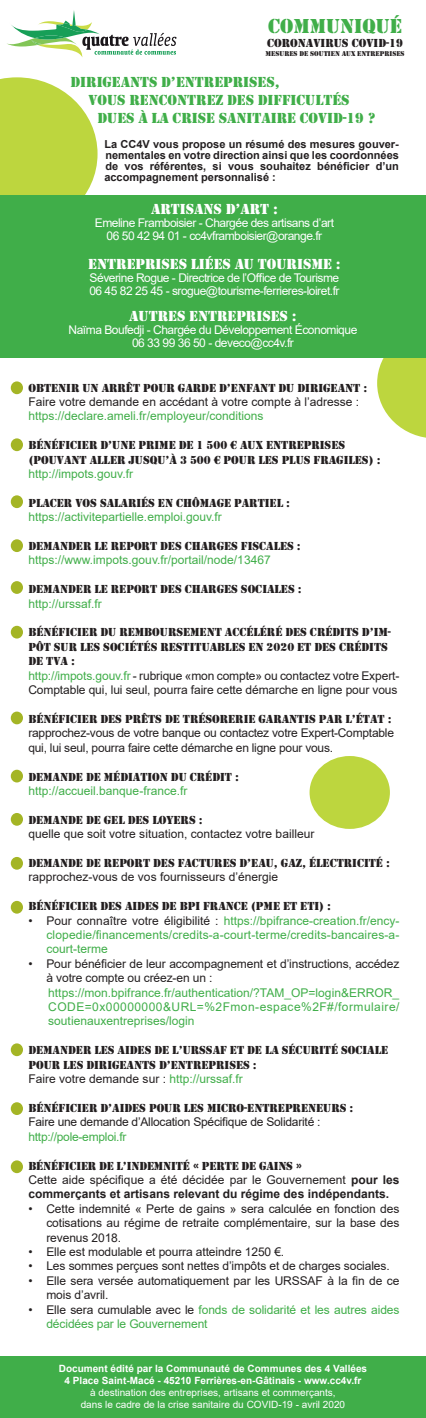
<style>
.page{position:relative;width:426px;height:1418px;background:#fff}
.page>*{position:absolute;margin:0;border:0;box-sizing:border-box;transform-origin:0 0}
.t1{font:20.8px "Stencil";color:#40ae49}
.t2{font:15px "Stencil";color:#40ae49}
.t3{font:15px "Stencil";color:#fff}
.t4{font:12px/14.4px "Arial";letter-spacing:-.01em;color:#231f20}
.t5{font:12px/14.4px "Stencil";color:#231f20}
.t6{font:12px/14.4px "Arial";color:#40ae49;text-align:justify}
.t7{font:12px "Arial";letter-spacing:-.04em;color:#fff}
.t8{font:700 12px/14.4px "Arial";color:#231f20}
.t9{font:12px "Arial";letter-spacing:-.02em;color:#40ae49}
.t10{font:700 11px/11px "Arial";color:#231f20;text-align:justify}
.t11{font:700 10px "Arial";color:#fff}
.t12{font:10px "Arial";color:#fff}
.t13{font:7.2px "Stencil";color:#231f20}
.s1{color:#40ae49}
.s2{color:#231f20}
.s3{font-weight:400}
</style>
<div class="page">
<svg style="left:376px;top:357px;width:49px;height:81px"></svg>
<div style="left:309px;top:756px;width:80px;height:73px;background:#bdd63e;border-radius:50%"></div>
<div style="left:0;top:195px;width:425px;height:162px;background:#40ae49"></div>
<div style="left:0;top:1356px;width:425px;height:61px;background:#40ae49"></div>
<div style="left:11px;top:381px;width:12px;height:13px;background:#a4b525;border-radius:50%"></div>
<div style="left:11px;top:438px;width:12px;height:13px;background:#a4b525;border-radius:50%"></div>
<div style="left:11px;top:495px;width:12px;height:13px;background:#a4b525;border-radius:50%"></div>
<div style="left:11px;top:539px;width:12px;height:13px;background:#a4b525;border-radius:50%"></div>
<div style="left:11px;top:581px;width:12px;height:13px;background:#a4b525;border-radius:50%"></div>
<div style="left:11px;top:626px;width:12px;height:12px;background:#a4b525;border-radius:50%"></div>
<div style="left:11px;top:711px;width:12px;height:13px;background:#a4b525;border-radius:50%"></div>
<div style="left:11px;top:769px;width:12px;height:13px;background:#a4b525;border-radius:50%"></div>
<div style="left:11px;top:813px;width:12px;height:12px;background:#a4b525;border-radius:50%"></div>
<div style="left:11px;top:857px;width:12px;height:12px;background:#a4b525;border-radius:50%"></div>
<div style="left:11px;top:900px;width:12px;height:13px;background:#a4b525;border-radius:50%"></div>
<div style="left:11px;top:1043px;width:12px;height:13px;background:#a4b525;border-radius:50%"></div>
<div style="left:11px;top:1102px;width:12px;height:12px;background:#a4b525;border-radius:50%"></div>
<div style="left:11px;top:1160px;width:12px;height:13px;background:#a4b525;border-radius:50%"></div>
<svg style="left:7px;top:10px;width:169px;height:47px"></svg>
<svg style="left:0;top:77px;width:98px;height:118px;background:#c5db57"></svg>
<p class="t1" style="left:268px;top:14px;width:134px">COMMUNIQUÉ</p>
<p class="t5" style="left:267px;top:36px;width:9px">CORONAVIRUS</p>
<p class="t5" style="left:351px;top:36px;width:53px">COVID-19</p>
<p class="t13" style="left:265px;top:49px;width:6px">MESURES</p>
<p class="t13" style="left:299px;top:49px;width:16px">DE SOUTIEN</p>
<p class="t13" style="left:341px;top:49px;width:21px">AU X ENTREPRISES</p>
<p class="t2" style="left:70px;top:74px;width:210px">DIRIGEANTS D’ENTREPRISES,</p>
<p class="t2" style="left:88px;top:92px;width:262px">VOUS RENCONTREZ DES DIFFICULTÉS</p>
<p class="t2" style="left:97px;top:110px;width:279px">DUES À LA CRISE SANITAIRE COVID-19 ?</p>
<p class="t10" style="left:104px;top:138px;width:296px">La CC4V vous propose un résumé des mesures gouver&shy;nementales en votre direction ainsi que les coordonnées de vos référentes, si vous souhaitez bénéficier d’un accompagnement personnalisé :</p>
<p class="t3" style="left:151px;top:200px;width:128px">ARTISANS D’ART :</p>
<p class="t7" style="left:95px;top:214px;width:240px">Emeline Framboisier - Chargée des artisans d’art</p>
<p class="t7" style="left:106px;top:227px;width:217px">06 50 42 94 01 - cc4vframboisier@orange.fr</p>
<p class="t3" style="left:88px;top:255px;width:253px">ENTREPRISES LIÉES AU TOURISME :</p>
<p class="t7" style="left:89px;top:269px;width:251px">Séverine Rogue - Directrice de l’Office de Tourisme</p>
<p class="t7" style="left:89px;top:282px;width:251px">06 45 82 25 45 - srogue@tourisme-ferrieres-loiret.fr</p>
<p class="t3" style="left:129px;top:307px;width:169px">AUTRES ENTREPRISES :</p>
<p class="t7" style="left:68px;top:321px;width:290px">Naïma Boufedji - Chargée du Développement Économique</p>
<p class="t7" style="left:132px;top:334px;width:163px">06 33 99 36 50 - deveco@cc4v.fr</p>
<p class="t5" style="left:28px;top:380px;width:340px">OBTENIR UN ARRÊT POUR GARDE D’ENFANT DU DIRIGEANT :</p>
<p class="t4" style="left:28px;top:394px;width:332px">Faire votre demande en accédant à votre compte à l’adresse :</p>
<p class="t6" style="left:28px;top:409px;width:236px">https://declare.ameli.fr/employeur/conditions</p>
<p class="t5" style="left:28px;top:438px;width:318px">BÉNÉFICIER D’UNE PRIME DE 1 500 € AUX ENTREPRISES</p>
<p class="t5" style="left:28px;top:452px;width:353px">(POUVANT ALLER JUSQU’À 3 500 € POUR LES PLUS FRAGILES) :</p>
<p class="t6" style="left:28px;top:466px;width:106px">http://impots.gouv.fr</p>
<p class="t5" style="left:28px;top:496px;width:263px">PLACER VOS SALARIÉS EN CHÔMAGE PARTIEL :</p>
<p class="t6" style="left:28px;top:509px;width:195px">https://activitepartielle.emploi.gouv.fr</p>
<p class="t5" style="left:28px;top:539px;width:273px">DEMANDER LE REPORT DES CHARGES FISCALES :</p>
<p class="t6" style="left:28px;top:553px;width:243px">https://www.impots.gouv.fr/portail/node/13467</p>
<p class="t5" style="left:28px;top:582px;width:274px">DEMANDER LE REPORT DES CHARGES SOCIALES :</p>
<p class="t6" style="left:28px;top:596px;width:75px">http://urssaf.fr</p>
<p class="t5" style="left:28px;top:625px;width:363px">BÉNÉFICIER DU REMBOURSEMENT ACCÉLÉRÉ DES CRÉDITS D’IM-<br>PÔT SUR LES SOCIÉTÉS RESTITUABLES EN 2020 ET DES CRÉDITS<br>DE TVA</p>
<p class="t5" style="left:71px;top:654px;width:5px">:</p>
<p class="t4" style="left:28px;top:668px;width:372px"><span class="s1">http://impots.gouv.fr</span> - rubrique «mon compte» ou contactez votre Expert-<br>Comptable qui, lui seul, pourra faire cette démarche en ligne pour vous</p>
<p class="t5" style="left:28px;top:712px;width:364px">BÉNÉFICIER DES PRÊTS DE TRÉSORERIE GARANTIS PAR L’ÉTAT :</p>
<p class="t4" style="left:28px;top:725px;width:367px">rapprochez-vous de votre banque ou contactez votre Expert-Comptable qui, lui seul, pourra faire cette démarche en ligne pour vous.</p>
<p class="t5" style="left:28px;top:769px;width:212px">DEMANDE DE MÉDIATION DU CRÉDIT :</p>
<p class="t6" style="left:28px;top:783px;width:160px">http://accueil.banque-france.fr</p>
<p class="t5" style="left:28px;top:812px;width:175px">DEMANDE DE GEL DES LOYERS :</p>
<p class="t4" style="left:28px;top:826px;width:287px">quelle que soit votre situation, contactez votre bailleur</p>
<p class="t5" style="left:28px;top:856px;width:362px">DEMANDE DE REPORT DES FACTURES D’EAU, GAZ, ÉLECTRICITÉ :</p>
<p class="t4" style="left:28px;top:869px;width:251px">rapprochez-vous de vos fournisseurs d’énergie</p>
<p class="t5" style="left:28px;top:899px;width:159px">BÉNÉFICIER DES AIDES DE BPI</p>
<p class="t5" style="left:203px;top:899px;width:62px">FRANCE (PME</p>
<p class="t5" style="left:283px;top:899px;width:49px">ET ETI):</p>
<p class="t6" style="left:46px;top:913px;width:354px;text-indent:-18px"><span class="s2">• Pour connaître votre éligibilité :</span> https://bpifrance-creation.fr/ency&shy;clopedie/financements/credits-a-court-terme/credits-bancaires-a&shy;court-terme</p>
<p class="t4" style="left:46px;top:956px;width:354px;text-indent:-18px">• Pour bénéficier de leur accompagnement et d’instructions, accédez à votre compte ou créez-en un :</p>
<p class="t6" style="left:48px;top:985px;width:352px">https://mon.bpifrance.fr/authentication/?TAM_OP=login&amp;ERROR_ CODE=0x00000000&amp;URL=%2Fmon-espace%2F#/formulaire/ soutienauxentreprises/login</p>
<p class="t5" style="left:28px;top:1043px;width:163px">DEMANDER LES AIDES DE L’URSSAF</p>
<p class="t5" style="left:28px;top:1043px;width:361px;text-indent:201px">ET DE LA SÉCURITÉ SOCIALE<br>POUR LES DIRIGEANTS D’ENTREPRISES :</p>
<p class="t4" style="left:28px;top:1071px;width:216px">Faire votre demande sur : <span class="s1">http://urssaf.fr</span></p>
<p class="t5" style="left:28px;top:1100px;width:326px">BÉNÉFICIER D’AIDES POUR LES MICRO-ENTREPRENEURS :</p>
<p class="t4" style="left:28px;top:1114px;width:293px">Faire une demande d’Allocation Spécifique de Solidarité :</p>
<p class="t9" style="left:28px;top:1128px;width:99px">http://pole-emploi.fr</p>
<p class="t5" style="left:28px;top:1158px;width:275px">BÉNÉFICIER DE L’INDEMNITÉ « PERTE DE GAINS »</p>
<p class="t8" style="left:28px;top:1172px;width:372px"><span class="s3">Cette aide spécifique a été décidée par le Gouvernement</span> pour les commerçants et artisans relevant du régime des indépendants.</p>
<p class="t4" style="left:46px;top:1201px;width:354px;text-align:justify;text-indent:-18px">• Cette indemnité « Perte de gains » sera calculée en fonction des cotisations au régime de retraite complémentaire, sur la base des revenus 2018.</p>
<p class="t4" style="left:28px;top:1244px;width:257px">• Elle est modulable et pourra atteindre 1250 €.</p>
<p class="t4" style="left:28px;top:1258px;width:362px">• Les sommes perçues sont nettes d’impôts et de charges sociales.</p>
<p class="t4" style="left:46px;top:1273px;width:354px;text-indent:-18px">• Elle sera versée automatiquement par les URSSAF à la fin de ce mois d’avril.</p>
<p class="t6" style="left:46px;top:1301px;width:354px;text-indent:-18px"><span class="s2">• Elle sera cumulable avec le</span> fonds de solidarité et les autres aides décidées par le Gouvernement</p>
<p class="t11" style="left:59px;top:1361px;width:309px">Document édité par la Communauté de Communes des 4 Vallées</p>
<p class="t11" style="left:64px;top:1373px;width:298px">4 Place Saint-Macé - 45210 Ferrières-en-Gâtinais - www.cc4v.fr</p>
<p class="t12" style="left:90px;top:1385px;width:247px">à destination des entreprises, artisans et commerçants,</p>
<p class="t12" style="left:81px;top:1397px;width:265px">dans le cadre de la crise sanitaire du COVID-19 - avril 2020</p>
</div>
